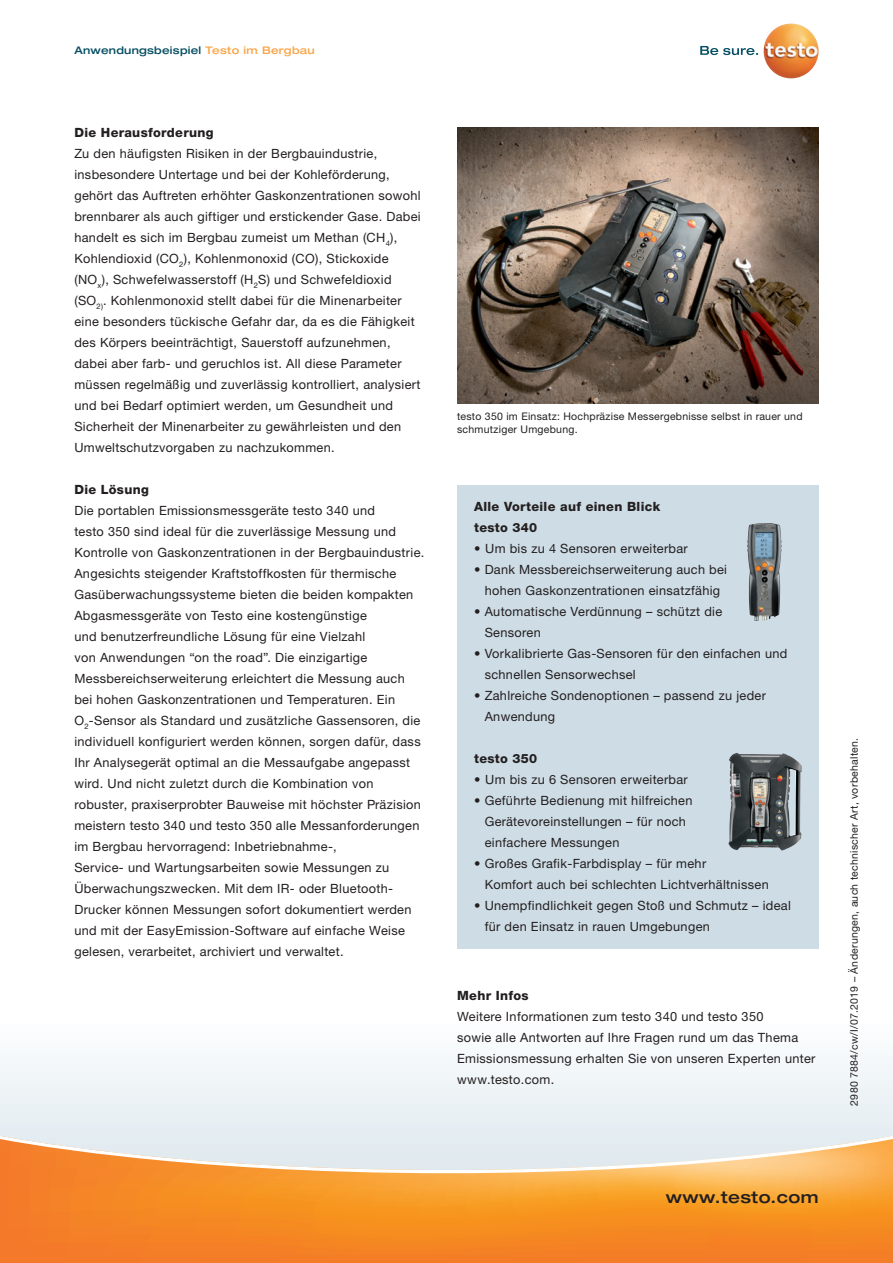
<style>
.page{position:relative;width:893px;height:1263px;background:#fff}
.page>*{position:absolute;margin:0;border:0;box-sizing:border-box;transform-origin:0 0}
.t1{font:500 expanded 16.5px "Helvetica Neue LTW1 G";letter-spacing:.025em;color:#231f20}
.t2{font:12.75px/21px "Helvetica Neue LTW1 G";letter-spacing:.025em;color:#231f20}
.t3{font:800 12.75px/21px "Helvetica Neue LTW1 G";letter-spacing:.025em;color:#231f20}
.t4{font:10.5px/13.5px "Helvetica Neue LTW1 G";letter-spacing:.025em;color:#231f20}
.t5{font:500 expanded 10.5px "Helvetica Neue LTW1 G";letter-spacing:.025em;color:#074f64}
.s1{color:#f9a64a}
.s2{font-weight:800}
</style>
<div class="page">
<img style="left:457px;top:128px;width:362px;height:276px">
<div style="left:0;top:1019px;width:893px;height:228px;background:#f1f6f8"></div>
<svg style="left:0;top:1131px;width:893px;height:132px"></svg>
<svg style="left:700px;top:46px;width:58px;height:9px"></svg>
<img style="left:763px;top:23px;width:56px;height:55px;border-radius:28px">
<div style="left:457px;top:485px;width:362px;height:463px;background:#cedce5"></div>
<img style="left:747px;top:523px;width:35px;height:98px">
<img style="left:728px;top:753px;width:73px;height:97px">
<p class="t5" style="left:74px;top:43px;width:242px">Anwendungsbeispiel <span class="s1">Testo im Bergbau</span></p>
<p class="t3" style="left:74px;top:122px;width:141px">Die Herausforderung</p>
<p class="t2" style="left:74px;top:143px;width:348px">Zu den häufigsten Risiken in der Bergbauindustrie, insbesondere Untertage und bei der Kohleförderung, gehört das Auftreten erhöhter Gaskonzentrationen sowohl brennbarer als auch giftiger und erstickender Gase. Dabei handelt es sich im Bergbau zumeist um Methan (CH<sub>4</sub>), Kohlendioxid (CO<sub>2</sub>), Kohlenmonoxid (CO), Stickoxide (NO<sub>x</sub>), Schwefelwasserstoff (H<sub>2</sub>S) und Schwefeldioxid (SO<sub>2)</sub>. Kohlenmonoxid stellt dabei für die Minenarbeiter eine besonders tückische Gefahr dar, da es die Fähigkeit des Körpers beeinträchtigt, Sauerstoff aufzunehmen, dabei aber farb- und geruchlos ist. All diese Parameter müssen regelmäßig und zuverlässig kontrolliert, analysiert und bei Bedarf optimiert werden, um Gesundheit und Sicherheit der Minenarbeiter zu gewährleisten und den Umweltschutzvorgaben zu nachzukommen.</p>
<p class="t3" style="left:74px;top:479px;width:76px">Die Lösung</p>
<p class="t2" style="left:74px;top:500px;width:351px">Die portablen Emissionsmessgeräte testo 340 und<br>testo 350 sind ideal für die zuverlässige Messung und Kontrolle von Gaskonzentrationen in der Bergbauindustrie.<br>Angesichts steigender Kraftstoffkosten für thermische Gasüberwachungssysteme bieten die beiden kompakten Abgasmessgeräte von Testo eine kostengünstige<br>und benutzerfreundliche Lösung für eine Vielzahl<br>von Anwendungen “on the road”. Die einzigartige Messbereichserweiterung erleichtert die Messung auch bei hohen Gaskonzentrationen und Temperaturen. Ein O<sub>2</sub>‑Sensor als Standard und zusätzliche Gassensoren, die individuell konfiguriert werden können, sorgen dafür, dass Ihr Analysegerät optimal an die Messaufgabe angepasst wird. Und nicht zuletzt durch die Kombination von robuster, praxiserprobter Bauweise mit höchster Präzision meistern testo 340 und testo 350 alle Messanforderungen im Bergbau hervorragend: Inbetriebnahme-,<br>Service- und Wartungsarbeiten sowie Messungen zu Überwachungszwecken. Mit dem IR- oder Bluetooth-Drucker können Messungen sofort dokumentiert werden und mit der EasyEmission-Software auf einfache Weise gelesen, verarbeitet, archiviert und verwaltet.</p>
<p class="t4" style="left:457px;top:409px;width:347px">testo 350 im Einsatz: Hochpräzise Messergebnisse selbst in rauer und schmutziger Umgebung.</p>
<p class="t3" style="left:474px;top:496px;width:188px">Alle Vorteile auf einen Blick testo 340</p>
<p class="t2" style="left:474px;top:538px;width:215px"><span class="s2">•</span> Um bis zu 4 Sensoren erweiterbar</p>
<p class="t2" style="left:474px;top:559px;width:254px;text-align:center">• Dank Messbereichserweiterung auch bei hohen Gaskonzentrationen einsatzfähig</p>
<p class="t2" style="left:485px;top:601px;width:239px;text-indent:-11px">• Automatische Verdünnung – schützt die<br>Sensoren</p>
<p class="t2" style="left:485px;top:643px;width:304px;text-indent:-11px">• Vorkalibrierte Gas-Sensoren für den einfachen und schnellen Sensorwechsel</p>
<p class="t2" style="left:485px;top:685px;width:283px;text-indent:-11px">• Zahlreiche Sondenoptionen – passend zu jeder<br>Anwendung</p>
<p class="t3" style="left:474px;top:748px;width:65px">testo 350</p>
<p class="t2" style="left:474px;top:769px;width:215px"><span class="s2">•</span> Um bis zu 6 Sensoren erweiterbar</p>
<p class="t2" style="left:485px;top:790px;width:209px;text-indent:-11px">• Geführte Bedienung mit hilfreichen<br>Gerätevoreinstellungen – für noch einfachere Messungen</p>
<p class="t2" style="left:485px;top:853px;width:286px;text-indent:-11px">• Großes Grafik-Farbdisplay – für mehr<br>Komfort auch bei schlechten Lichtverhältnissen</p>
<p class="t2" style="left:485px;top:895px;width:308px;text-indent:-11px">• Unempfindlichkeit gegen Stoß und Schmutz – ideal für den Einsatz in rauen Umgebungen</p>
<p class="t3" style="left:457px;top:985px;width:73px">Mehr Infos</p>
<p class="t2" style="left:457px;top:1006px;width:360px">Weitere Informationen zum testo 340 und testo 350<br>sowie alle Antworten auf Ihre Fragen rund um das Thema Emissionsmessung erhalten Sie von unseren Experten unter www.testo.com.</p>
<p class="t4" style="left:847px;top:1106px;width:369px;rotate:-90deg">2980 7884/cw/I/07.2019 – Änderungen, auch technischer Art, vorbehalten.</p>
<p class="t1" style="left:666px;top:1187px;width:154px">www.testo.com</p>
</div>
